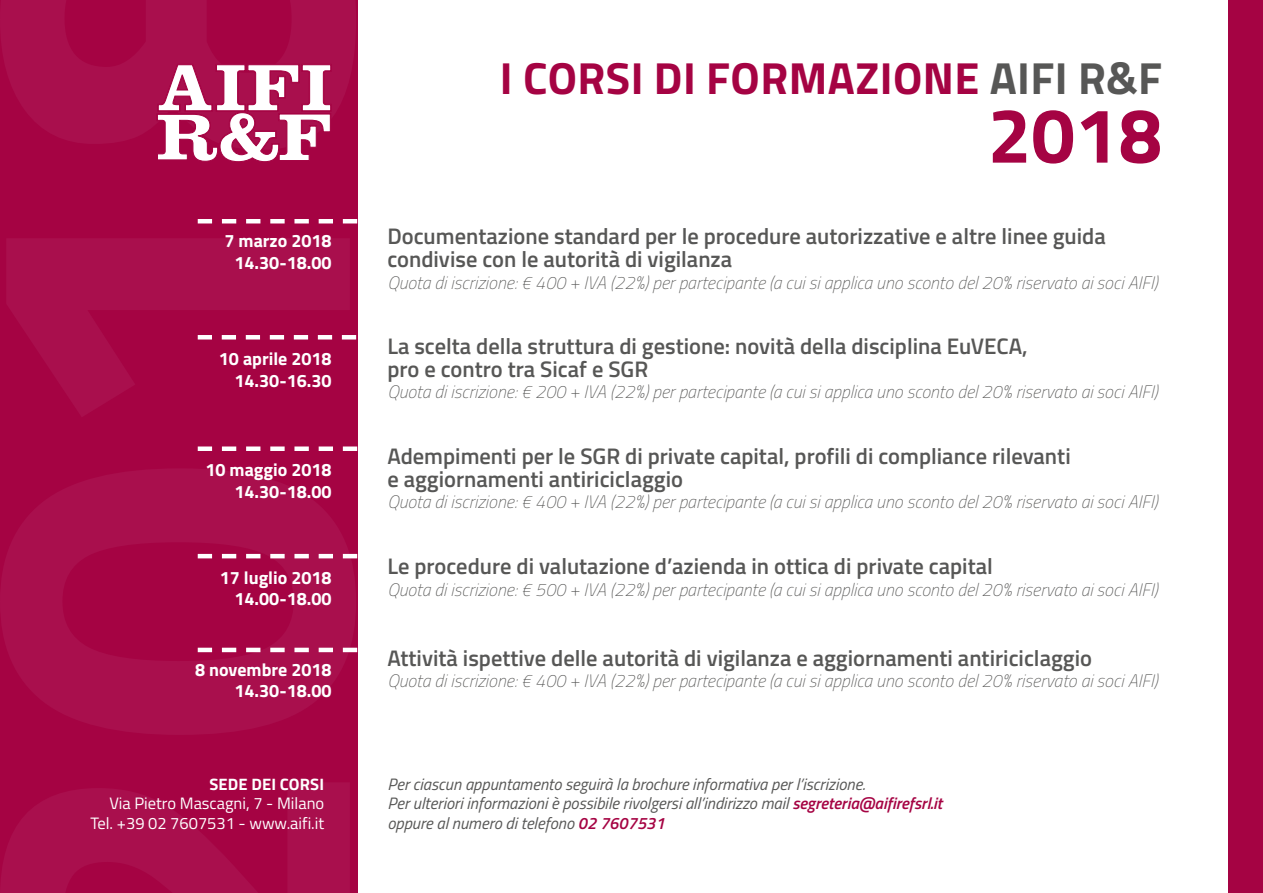
<style>
.page{position:relative;width:1263px;height:893px;background:#fff}
.page>*{position:absolute;margin:0;border:0;box-sizing:border-box;transform-origin:0 0}
.t1{font:700 77.85px "Titillium Web";color:#a50343}
.t2{font:700 45px "Titillium Web";letter-spacing:.01em;color:#a50343}
.t3{font:600 22.5px/22.5px "Titillium Web";color:#575756}
.t4{font:italic 100 18px "Titillium Web";color:#575756}
.t5{font:700 18px/21.6px "Titillium Web";color:#fff;text-align:right}
.t6{font:italic 16.5px/19.8px "Titillium Web";color:#575756}
.t7{font:16.5px/19.8px "Titillium Web";color:#fff;text-align:right}
.t8{font:700 16.5px "Titillium Web";letter-spacing:.01em;color:#fff}
.s1{color:#575756}
.s2{font-weight:600;color:#a50343}
</style>
<div class="page">
<div style="left:1229px;top:0;width:34px;height:893px;background:#a50343"></div>
<svg style="left:0;top:0;width:356px;height:893px;background:#a60847"></svg>
<svg style="left:198px;top:446px;width:159px;height:5px"></svg>
<svg style="left:198px;top:554px;width:158px;height:4px"></svg>
<svg style="left:198px;top:335px;width:158px;height:4px"></svg>
<svg style="left:198px;top:219px;width:158px;height:4px"></svg>
<svg style="left:198px;top:648px;width:158px;height:4px"></svg>
<svg style="left:156px;top:62px;width:177px;height:102px"></svg>
<p class="t5" style="left:225px;top:229px;width:109px;text-align:center">7 marzo 2018<br>14.30-18.00</p>
<p class="t5" style="left:219px;top:347px;width:114px">10 aprile 2018<br>14.30-16.30</p>
<p class="t5" style="left:206px;top:458px;width:128px">10 maggio 2018<br>14.30-18.00</p>
<p class="t5" style="left:220px;top:566px;width:113px">17 luglio 2018<br>14.00-18.00</p>
<p class="t5" style="left:195px;top:658px;width:138px">8 novembre 2018<br>14.30-18.00</p>
<p class="t8" style="left:209px;top:771px;width:116px">SEDE DEI CORSI</p>
<p class="t7" style="left:90px;top:793px;width:235px">Via Pietro Mascagni, 7 - Milano<br>Tel. +39 02 7607531 - www.aifi.it</p>
<h2 class="t2" style="left:500px;top:43px;width:663px">I CORSI DI FORMAZIONE <span class="s1">AIFI R&amp;F</span></h2>
<h1 class="t1" style="left:988px;top:76px;width:176px">2018</h1>
<p class="t3" style="left:387px;top:224px;width:720px">Documentazione standard per le procedure autorizzative e altre linee guida condivise con le autorità di vigilanza</p>
<p class="t4" style="left:387px;top:270px;width:772px">Quota di iscrizione: € 400 + IVA (22%) per partecipante (a cui si applica uno sconto del 20% riservato ai soci AIFI)</p>
<p class="t3" style="left:387px;top:334px;width:642px">La scelta della struttura di gestione: novità della disciplina EuVECA, pro e contro tra Sicaf e SGR</p>
<p class="t4" style="left:387px;top:379px;width:772px">Quota di iscrizione: € 200 + IVA (22%) per partecipante (a cui si applica uno sconto del 20% riservato ai soci AIFI)</p>
<p class="t3" style="left:387px;top:444px;width:685px">Adempimenti per le SGR di private capital, profili di compliance rilevanti e aggiornamenti antiriciclaggio</p>
<p class="t4" style="left:387px;top:489px;width:772px">Quota di iscrizione: € 400 + IVA (22%) per partecipante (a cui si applica uno sconto del 20% riservato ai soci AIFI)</p>
<p class="t3" style="left:387px;top:554px;width:607px">Le procedure di valutazione d’azienda in ottica di private capital</p>
<p class="t4" style="left:387px;top:577px;width:772px">Quota di iscrizione: € 500 + IVA (22%) per partecipante (a cui si applica uno sconto del 20% riservato ai soci AIFI)</p>
<p class="t3" style="left:387px;top:645px;width:706px">Attività ispettive delle autorità di vigilanza e aggiornamenti antiriciclaggio</p>
<p class="t4" style="left:387px;top:668px;width:772px">Quota di iscrizione: € 400 + IVA (22%) per partecipante (a cui si applica uno sconto del 20% riservato ai soci AIFI)</p>
<p class="t6" style="left:387px;top:773px;width:556px">Per ciascun appuntamento seguirà la brochure informativa per l’iscrizione.<br>Per ulteriori informazioni è possibile rivolgersi all’indirizzo mail <span class="s2">segreteria@aifirefsrl.it </span>oppure al numero di telefono <span class="s2">02 7607531</span></p>
</div>
